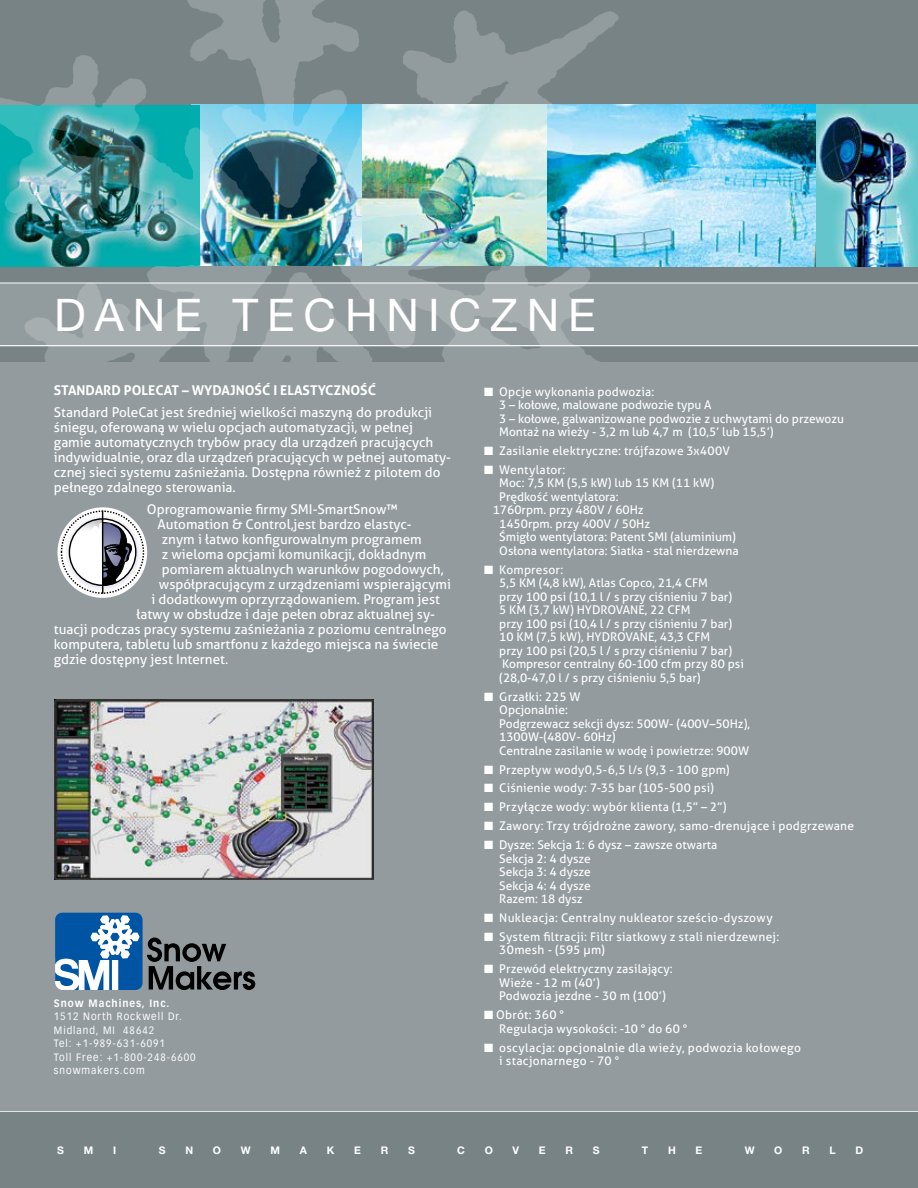
<style>
.page{position:relative;width:918px;height:1188px;background:#fff}
.page>*{position:absolute;margin:0;border:0;box-sizing:border-box;transform-origin:0 0}
.t1{font:45px "Helvetica Neue";letter-spacing:.2em;color:#fff}
.t2{font:13.5px/15px "Aller";color:#fff}
.t3{font:700 13.5px "Aller";color:#fff}
.t4{font:12px/13.5px "Aller";color:#fff}
.t5{font:12px/13.5px "Aller";letter-spacing:.025em;color:#fff}
.t6{font:12px "Aller";letter-spacing:.02em;color:#fff}
.t7{font:10.5px/13.5px "Vectora LH";letter-spacing:.1em;color:#fff;scale:.93 1}
.t8{font:700 10.5px "Helvetica Neue";color:#fff}
.t9{font:700 10.5px "Vectora LH";letter-spacing:.1em;color:#fff;scale:.93 1}
</style>
<div class="page">
<div style="left:0;top:362px;width:918px;height:750px;background:#939b9e"></div>
<div style="left:0;top:0;width:918px;height:362px;background:#788386"></div>
<div style="left:0;top:283px;width:918px;height:63px;background:#929b9d"></div>
<hr style="left:0;top:283px;width:918px;height:1px;background:#fff">
<hr style="left:0;top:345px;width:918px;height:1px;background:#fff">
<div style="left:0;top:1111px;width:918px;height:77px;background:#788386"></div>
<img style="left:835px;top:105px;width:83px;height:162px">
<hr style="left:0;top:1111px;width:918px;height:1px;background:#fff">
<img style="left:0;top:0;width:835px;height:362px">
<svg style="left:57px;top:507px;width:90px;height:91px;background:#e2e2e3"></svg>
<svg style="left:69px;top:519px;width:67px;height:67px;background:#aeaeb3"></svg>
<hr style="left:102px;top:511px;width:1px;height:83px;background:#000">
<svg style="left:55px;top:913px;width:200px;height:76px"></svg>
<img style="left:54px;top:700px;width:319px;height:179px">
<h1 class="t1" style="left:54px;top:288px;width:543px">DANE TECHNICZNE</h1>
<p class="t3" style="left:54px;top:382px;width:324px">STANDARD POLECAT – WYDAJNOŚĆ I ELASTYCZNOŚĆ</p>
<p class="t2" style="left:54px;top:405px;width:399px">Standard PoleCat jest średniej wielkości maszyną do produkcji śniegu, oferowaną w wielu opcjach automatyzacji, w pełnej gamie automatycznych trybów pracy dla urządzeń pracujących indywidualnie, oraz dla urządzeń pracujących w pełnej automaty&shy;cznej sieci systemu zaśnieżania. Dostępna również z pilotem do pełnego zdalnego sterowania.</p>
<p class="t2" style="left:147px;top:501px;width:252px">Oprogramowanie firmy SMI-SmartSnow™</p>
<p class="t2" style="left:157px;top:516px;width:256px">Automation &amp; Control,jest bardzo elastyc-</p>
<p class="t2" style="left:162px;top:531px;width:261px">znym i łatwo konfigurowalnym programem</p>
<p class="t2" style="left:162px;top:546px;width:266px">z wieloma opcjami komunikacji, dokładnym</p>
<p class="t2" style="left:162px;top:561px;width:283px">pomiarem aktualnych warunków pogodowych,</p>
<p class="t2" style="left:159px;top:576px;width:294px">współpracującym z urządzeniami wspierającymi</p>
<p class="t2" style="left:151px;top:591px;width:290px">i dodatkowym oprzyrządowaniem. Program jest</p>
<p class="t2" style="left:136px;top:606px;width:300px">łatwy w obsłudze i daje pełen obraz aktualnej sy-</p>
<p class="t2" style="left:54px;top:621px;width:394px">tuacji podczas pracy systemu zaśnieżania z poziomu centralnego</p>
<p class="t2" style="left:54px;top:636px;width:386px">komputera, tabletu lub smartfonu z każdego miejsca na świecie</p>
<p class="t2" style="left:54px;top:651px;width:176px">gdzie dostępny jest Internet.</p>
<p class="t9" style="left:54px;top:997px;width:126px">Snow Machines, Inc.</p>
<p class="t7" style="left:54px;top:1010px;width:154px">1512 North Rockwell Dr.<br>Midland, MI 48642<br>Tel: +1-989-631-6091<br>Toll Free: +1-800-248-6600 snowmakers.com</p>
<p class="t4" style="left:499px;top:384px;width:346px;text-indent:-15px">■ Opcje wykonania podwozia:<br>3 – kołowe, malowane podwozie typu A<br>3 – kołowe, galwanizowane podwozie z uchwytami do przewozu Montaż na wieży - 3,2 m lub 4,7 m (10,5’ lub 15,5’)</p>
<p class="t4" style="left:484px;top:444px;width:247px">■ Zasilanie elektryczne: trójfazowe 3x400V</p>
<p class="t6" style="left:484px;top:462px;width:83px">■ Wentylator:</p>
<p class="t4" style="left:499px;top:476px;width:216px">Moc: 7,5 KM (5,5 kW) lub 15 KM (11 kW)</p>
<p class="t4" style="left:499px;top:490px;width:121px">Prędkość wentylatora:</p>
<p class="t4" style="left:493px;top:503px;width:152px">1760rpm. przy 480V / 60Hz</p>
<p class="t4" style="left:499px;top:517px;width:152px">1450rpm. przy 400V / 50Hz</p>
<p class="t4" style="left:499px;top:530px;width:238px">Śmigło wentylatora: Patent SMI (aluminium)</p>
<p class="t4" style="left:499px;top:544px;width:241px">Osłona wentylatora: Siatka - stal nierdzewna</p>
<p class="t4" style="left:499px;top:563px;width:246px;text-indent:-15px">■ Kompresor:<br>5,5 KM (4,8 kW), Atlas Copco, 21,4 CFM<br>przy 100 psi (10,1 l / s przy ciśnieniu 7 bar)<br>5 KM (3,7 kW) HYDROVANE, 22 CFM<br>przy 100 psi (10,4 l / s przy ciśnieniu 7 bar)<br>10 KM (7,5 kW), HYDROVANE, 43,3 CFM<br>przy 100 psi (20,5 l / s przy ciśnieniu 7 bar)<br>Kompresor centralny 60-100 cfm przy 80 psi (28,0-47,0 l / s przy ciśnieniu 5,5 bar)</p>
<p class="t4" style="left:499px;top:690px;width:252px;text-indent:-15px">■ Grzałki: 225 W<br>Opcjonalnie:<br>Podgrzewacz sekcji dysz: 500W- (400V–50Hz),<br>1300W-(480V- 60Hz)<br>Centralne zasilanie w wodę i powietrze: 900W</p>
<p class="t6" style="left:484px;top:762px;width:247px">■ Przepływ wody0,5-6,5 l/s (9,3 - 100 gpm)</p>
<p class="t4" style="left:484px;top:781px;width:231px">■ Ciśnienie wody: 7-35 bar (105-500 psi)</p>
<p class="t6" style="left:484px;top:800px;width:244px">■ Przyłącze wody: wybór klienta (1,5” – 2”)</p>
<p class="t4" style="left:484px;top:819px;width:371px">■ Zawory: Trzy trójdrożne zawory, samo-drenujące i podgrzewane</p>
<p class="t4" style="left:499px;top:838px;width:220px;text-indent:-15px">■ Dysze: Sekcja 1: 6 dysz – zawsze otwarta<br>Sekcja 2: 4 dysze<br>Sekcja 3: 4 dysze<br>Sekcja 4: 4 dysze<br>Razem: 18 dysz</p>
<p class="t5" style="left:484px;top:911px;width:290px">■ Nukleacja: Centralny nukleator sześcio-dyszowy</p>
<p class="t5" style="left:499px;top:930px;width:281px;text-indent:-15px">■ System filtracji: Filtr siatkowy z stali nierdzewnej:<br>30mesh - (595 μm)</p>
<p class="t4" style="left:499px;top:962px;width:175px;text-indent:-15px">■ Przewód elektryczny zasilający:<br>Wieże - 12 m (40’)<br>Podwozia jezdne - 30 m (100’)</p>
<p class="t4" style="left:499px;top:1008px;width:190px;text-indent:-15px">■ Obrót: 360 °<br>Regulacja wysokości: -10 ° do 60 °</p>
<p class="t5" style="left:499px;top:1041px;width:303px;text-indent:-15px">■ oscylacja: opcjonalnie dla wieży, podwozia kołowego i stacjonarnego - 70 °</p>
<p class="t8" style="left:57px;top:1143px;width:8px">S</p>
<p class="t8" style="left:84px;top:1143px;width:11px">M</p>
<p class="t8" style="left:113px;top:1143px;width:5px">I</p>
<p class="t8" style="left:159px;top:1143px;width:8px">S</p>
<p class="t8" style="left:185px;top:1143px;width:9px">N</p>
<p class="t8" style="left:213px;top:1143px;width:10px">O</p>
<p class="t8" style="left:241px;top:1143px;width:11px">W</p>
<p class="t8" style="left:270px;top:1143px;width:11px">M</p>
<p class="t8" style="left:300px;top:1143px;width:9px">A</p>
<p class="t8" style="left:327px;top:1143px;width:9px">K</p>
<p class="t8" style="left:354px;top:1143px;width:8px">E</p>
<p class="t8" style="left:381px;top:1143px;width:9px">R</p>
<p class="t8" style="left:408px;top:1143px;width:8px">S</p>
<p class="t8" style="left:457px;top:1143px;width:9px">C</p>
<p class="t8" style="left:485px;top:1143px;width:10px">O</p>
<p class="t8" style="left:512px;top:1143px;width:8px">V</p>
<p class="t8" style="left:539px;top:1143px;width:8px">E</p>
<p class="t8" style="left:566px;top:1143px;width:9px">R</p>
<p class="t8" style="left:593px;top:1143px;width:8px">S</p>
<p class="t8" style="left:642px;top:1143px;width:8px">T</p>
<p class="t8" style="left:668px;top:1143px;width:9px">H</p>
<p class="t8" style="left:696px;top:1143px;width:8px">E</p>
<p class="t8" style="left:745px;top:1143px;width:11px">W</p>
<p class="t8" style="left:774px;top:1143px;width:10px">O</p>
<p class="t8" style="left:802px;top:1143px;width:9px">R</p>
<p class="t8" style="left:830px;top:1143px;width:8px">L</p>
<p class="t8" style="left:855px;top:1143px;width:9px">D</p>
</div>
